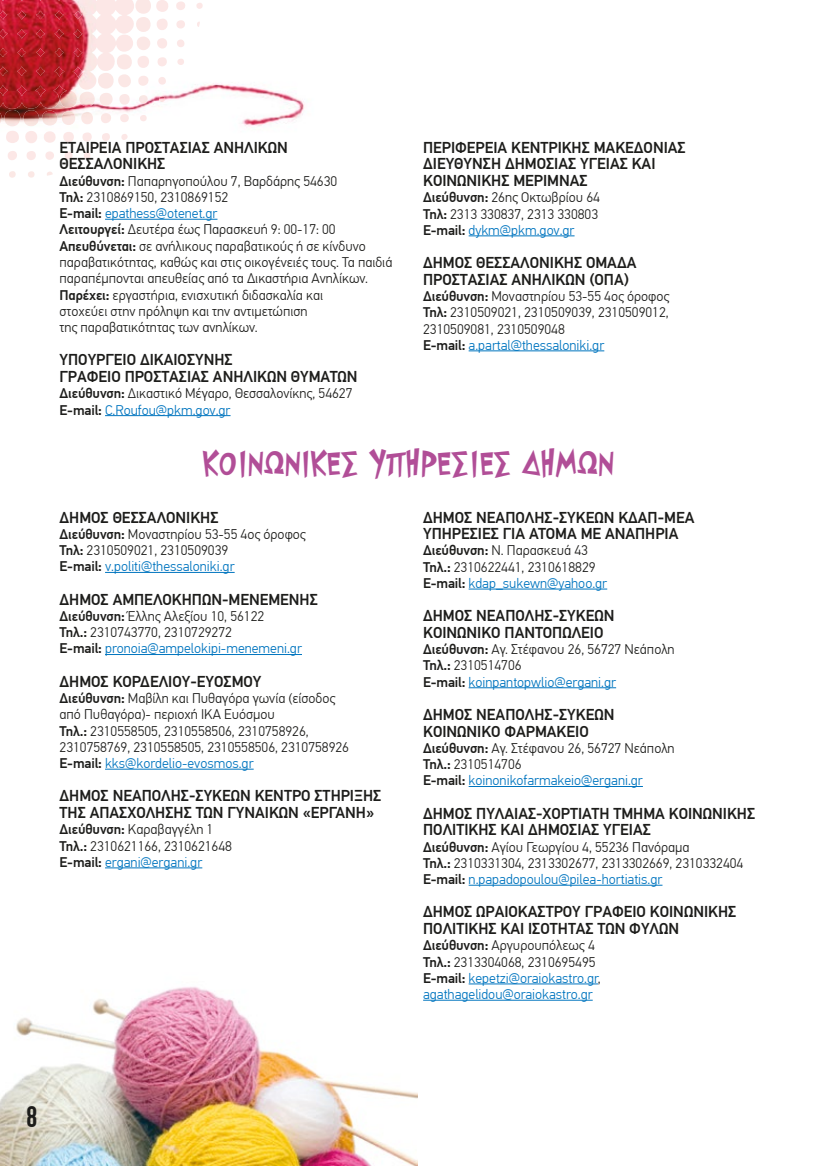
<style>
.page{position:relative;width:819px;height:1166px;background:#fff}
.page>*{position:absolute;margin:0;border:0;box-sizing:border-box;transform-origin:0 0}
.small_section{font:700 36.75px "HN Cosmonut";letter-spacing:-.01em;color:#b14e97}
.t1{font:500 29.75px "PF Din Text Comp Pro";color:#1d1d1b}
.τίτλος_κέντρου{font:500 15.75px/16.6px "PF Din Text Pro";color:#1d1d1b}
.Πληροφορίες{font:300 14px/16.3px "PF Din Text Pro";color:#1d1d1b}
.Πληροφορίες-2{font:300 14px/16.3px "PF Din Text Pro";color:#0075bf}
.s1{font-weight:500}
.s2{font-weight:500;color:#1d1d1b}
.s3{color:#1d1d1b}
</style>
<div class="page">
<img style="left:0;top:987px;width:417px;height:179px">
<svg style="left:9px;top:171px;width:7px;height:7px"></svg>
<svg style="left:28px;top:171px;width:7px;height:7px"></svg>
<svg style="left:47px;top:172px;width:6px;height:4px"></svg>
<img style="left:0;top:36px;width:304px;height:120px">
<img style="left:0;top:0;width:138px;height:109px">
<img style="left:135px;top:0;width:16px;height:14px">
<img style="left:156px;top:0;width:12px;height:12px">
<svg style="left:176px;top:1px;width:9px;height:9px"></svg>
<svg style="left:196px;top:3px;width:7px;height:6px"></svg>
<img style="left:133px;top:17px;width:18px;height:15px">
<img style="left:157px;top:19px;width:11px;height:11px">
<svg style="left:176px;top:20px;width:9px;height:9px"></svg>
<svg style="left:197px;top:22px;width:3px;height:5px"></svg>
<img style="left:133px;top:37px;width:17px;height:13px">
<img style="left:154px;top:38px;width:15px;height:11px">
<svg style="left:175px;top:39px;width:11px;height:8px"></svg>
<img style="left:117px;top:54px;width:18px;height:15px">
<img style="left:135px;top:56px;width:14px;height:12px">
<svg style="left:157px;top:57px;width:10px;height:9px"></svg>
<svg style="left:177px;top:59px;width:7px;height:6px"></svg>
<img style="left:98px;top:73px;width:18px;height:16px">
<img style="left:115px;top:74px;width:19px;height:13px">
<svg style="left:138px;top:76px;width:11px;height:10px"></svg>
<svg style="left:157px;top:77px;width:11px;height:8px"></svg>
<img style="left:79px;top:92px;width:16px;height:15px">
<img style="left:97px;top:93px;width:17px;height:13px">
<svg style="left:117px;top:94px;width:13px;height:11px"></svg>
<svg style="left:139px;top:95px;width:9px;height:8px"></svg>
<svg style="left:159px;top:96px;width:6px;height:6px"></svg>
<img style="left:1px;top:110px;width:20px;height:16px">
<img style="left:21px;top:110px;width:18px;height:16px">
<img style="left:42px;top:111px;width:15px;height:15px">
<img style="left:59px;top:111px;width:36px;height:14px">
<svg style="left:100px;top:113px;width:12px;height:10px"></svg>
<svg style="left:120px;top:114px;width:9px;height:8px"></svg>
<svg style="left:140px;top:115px;width:7px;height:6px"></svg>
<svg style="left:0;top:131px;width:2px;height:12px"></svg>
<img style="left:5px;top:131px;width:34px;height:12px">
<img style="left:43px;top:131px;width:14px;height:12px">
<svg style="left:63px;top:132px;width:11px;height:10px"></svg>
<svg style="left:82px;top:132px;width:10px;height:10px"></svg>
<svg style="left:102px;top:133px;width:8px;height:8px"></svg>
<svg style="left:121px;top:134px;width:9px;height:6px"></svg>
<svg style="left:8px;top:151px;width:9px;height:9px"></svg>
<svg style="left:27px;top:151px;width:9px;height:9px"></svg>
<svg style="left:45px;top:151px;width:9px;height:9px"></svg>
<svg style="left:65px;top:152px;width:8px;height:8px"></svg>
<svg style="left:84px;top:152px;width:7px;height:7px"></svg>
<hr style="left:105px;top:219px;width:112px;height:1px;background:#0075bf">
<hr style="left:105px;top:415px;width:125px;height:1px;background:#0075bf">
<hr style="left:468px;top:235px;width:106px;height:1px;background:#0075bf">
<hr style="left:468px;top:350px;width:136px;height:1px;background:#0075bf">
<hr style="left:105px;top:572px;width:130px;height:1px;background:#0075bf">
<hr style="left:105px;top:654px;width:197px;height:1px;background:#0075bf">
<hr style="left:105px;top:769px;width:149px;height:1px;background:#0075bf">
<hr style="left:105px;top:867px;width:97px;height:1px;background:#0075bf">
<hr style="left:468px;top:589px;width:139px;height:1px;background:#0075bf">
<hr style="left:468px;top:687px;width:148px;height:1px;background:#0075bf">
<hr style="left:468px;top:786px;width:175px;height:1px;background:#0075bf">
<hr style="left:468px;top:885px;width:194px;height:1px;background:#0075bf">
<hr style="left:468px;top:983px;width:130px;height:1px;background:#0075bf">
<hr style="left:423px;top:1000px;width:169px;height:1px;background:#0075bf">
<p class="τίτλος_κέντρου" style="left:60px;top:139px;width:230px">ΕΤΑΙΡΕΙΑ ΠΡΟΣΤΑΣΙΑΣ ΑΝΗΛΙΚΩΝ<br>ΘΕΣΣΑΛΟΝΙΚΗΣ</p>
<p class="Πληροφορίες" style="left:60px;top:173px;width:279px"><span class="s1">Διεύθυνση:</span> Παπαρηγοπούλου 7, Βαρδάρης 54630</p>
<p class="Πληροφορίες" style="left:60px;top:189px;width:170px"><span class="s1">Τηλ:</span> 2310869150, 2310869152</p>
<p class="Πληροφορίες-2" style="left:60px;top:205px;width:159px"><span class="s2">E-mail:</span> epathess@otenet.gr</p>
<p class="Πληροφορίες" style="left:60px;top:222px;width:278px"><span class="s1">Λειτουργεί:</span> Δευτέρα έως Παρασκευή 9: 00-17: 00</p>
<p class="Πληροφορίες" style="left:60px;top:238px;width:334px"><span class="s1">Απευθύνεται:</span> σε ανήλικους παραβατικούς ή σε κίνδυνο παραβατικότητας, καθώς και στις οικογένειές τους. Τα παιδιά παραπέμπονται απευθείας από τα Δικαστήρια Ανηλίκων.</p>
<p class="Πληροφορίες" style="left:60px;top:287px;width:265px"><span class="s1">Παρέχει:</span> εργαστήρια, ενισχυτική διδασκαλία και στοχεύει στην πρόληψη και την αντιμετώπιση της παραβατικότητας των ανηλίκων.</p>
<p class="τίτλος_κέντρου" style="left:60px;top:352px;width:299px">ΥΠΟΥΡΓΕΙΟ ΔΙΚΑΙΟΣΥΝΗΣ<br>ΓΡΑΦΕΙΟ ΠΡΟΣΤΑΣΙΑΣ ΑΝΗΛΙΚΩΝ ΘΥΜΑΤΩΝ</p>
<p class="Πληροφορίες" style="left:60px;top:385px;width:294px"><span class="s1">Διεύθυνση:</span> Δικαστικό Μέγαρο, Θεσσαλονίκης, 54627</p>
<p class="Πληροφορίες-2" style="left:60px;top:402px;width:172px"><span class="s2">E-mail:</span> C.Roufou@pkm.gov.gr</p>
<p class="τίτλος_κέντρου" style="left:423px;top:139px;width:264px">ΠΕΡΙΦΕΡΕΙΑ ΚΕΝΤΡΙΚΗΣ ΜΑΚΕΔΟΝΙΑΣ<br>ΔΙΕΥΘΥΝΣΗ ΔΗΜΟΣΙΑΣ ΥΓΕΙΑΣ ΚΑΙ<br>ΚΟΙΝΩΝΙΚΗΣ ΜΕΡΙΜΝΑΣ</p>
<p class="Πληροφορίες" style="left:423px;top:189px;width:178px"><span class="s1">Διεύθυνση:</span> 26ης Οκτωβρίου 64</p>
<p class="Πληροφορίες" style="left:423px;top:206px;width:176px"><span class="s1">Τηλ:</span> 2313 330837, 2313 330803</p>
<p class="Πληροφορίες-2" style="left:423px;top:222px;width:153px"><span class="s2">E-mail:</span> dykm@pkm.gov.gr</p>
<p class="τίτλος_κέντρου" style="left:423px;top:255px;width:215px">ΔΗΜΟΣ ΘΕΣΣΑΛΟΝΙΚΗΣ ΟΜΑΔΑ<br>ΠΡΟΣΤΑΣΙΑΣ ΑΝΗΛΙΚΩΝ (ΟΠΑ)</p>
<p class="Πληροφορίες" style="left:423px;top:288px;width:248px"><span class="s1">Διεύθυνση:</span> Μοναστηρίου 53-55 4ος όροφος</p>
<p class="Πληροφορίες" style="left:423px;top:304px;width:247px"><span class="s1">Τηλ:</span> 2310509021, 2310509039, 2310509012,<br>2310509081, 2310509048</p>
<p class="Πληροφορίες-2" style="left:423px;top:337px;width:183px"><span class="s2">E-mail:</span> a.partal@thessaloniki.gr</p>
<p class="small_section" style="left:202px;top:443px;width:413px">ΚΟΙΝΩΝΙΚΈΣ ΥΠΗΡΕΣΊ ΕΣ ΔΉΜΩΝ</p>
<p class="τίτλος_κέντρου" style="left:60px;top:509px;width:160px">ΔΗΜΟΣ ΘΕΣΣΑΛΟΝΙΚΗΣ</p>
<p class="Πληροφορίες" style="left:60px;top:526px;width:248px"><span class="s1">Διεύθυνση:</span> Μοναστηρίου 53-55 4ος όροφος</p>
<p class="Πληροφορίες" style="left:60px;top:542px;width:170px"><span class="s1">Τηλ:</span> 2310509021, 2310509039</p>
<p class="Πληροφορίες-2" style="left:60px;top:559px;width:176px"><span class="s2">E-mail:</span> v.politi@thessaloniki.gr</p>
<p class="τίτλος_κέντρου" style="left:60px;top:591px;width:260px">ΔΗΜΟΣ ΑΜΠΕΛΟΚΗΠΩΝ-ΜΕΝΕΜΕΝΗΣ</p>
<p class="Πληροφορίες" style="left:60px;top:608px;width:206px"><span class="s1">Διεύθυνση:</span> Έλλης Αλεξίου 10, 56122</p>
<p class="Πληροφορίες" style="left:60px;top:624px;width:174px"><span class="s1">Τηλ.:</span> 2310743770, 2310729272</p>
<p class="Πληροφορίες-2" style="left:60px;top:641px;width:244px"><span class="s2">E-mail:</span> pronoia@ampelokipi-menemeni.gr</p>
<p class="τίτλος_κέντρου" style="left:60px;top:673px;width:203px">ΔΗΜΟΣ ΚΟΡΔΕΛΙΟΥ-ΕΥΟΣΜΟΥ</p>
<p class="Πληροφορίες" style="left:60px;top:690px;width:277px"><span class="s1">Διεύθυνση:</span> Μαβίλη και Πυθαγόρα γωνία (είσοδος από Πυθαγόρα)- περιοχή ΙΚΑ Ευόσμου</p>
<p class="Πληροφορίες" style="left:60px;top:723px;width:291px"><span class="s1">Τηλ.:</span> 2310558505, 2310558506, 2310758926,<br>2310758769, 2310558505, 2310558506, 2310758926</p>
<p class="Πληροφορίες-2" style="left:60px;top:755px;width:195px"><span class="s2">E-mail:</span> kks@kordelio-evosmos.gr</p>
<p class="τίτλος_κέντρου" style="left:60px;top:788px;width:323px">ΔΗΜΟΣ ΝΕΑΠΟΛΗΣ-ΣΥΚΕΩΝ ΚΕΝΤΡΟ ΣΤΗΡΙΞΗΣ<br>ΤΗΣ ΑΠΑΣΧΟΛΗΣΗΣ ΤΩΝ ΓΥΝΑΙΚΩΝ «ΕΡΓΑΝΗ»</p>
<p class="Πληροφορίες" style="left:60px;top:821px;width:155px"><span class="s1">Διεύθυνση:</span> Καραβαγγέλη 1</p>
<p class="Πληροφορίες" style="left:60px;top:838px;width:174px"><span class="s1">Τηλ.:</span> 2310621166, 2310621648</p>
<p class="Πληροφορίες-2" style="left:60px;top:854px;width:144px"><span class="s2">E-mail:</span> ergani@ergani.gr</p>
<p class="τίτλος_κέντρου" style="left:423px;top:509px;width:273px">ΔΗΜΟΣ ΝΕΑΠΟΛΗΣ-ΣΥΚΕΩΝ ΚΔΑΠ-ΜΕΑ<br>ΥΠΗΡΕΣΙΕΣ ΓΙΑ ΑΤΟΜΑ ΜΕ ΑΝΑΠΗΡΙΑ</p>
<p class="Πληροφορίες" style="left:423px;top:543px;width:166px"><span class="s1">Διεύθυνση:</span> Ν. Παρασκευά 43</p>
<p class="Πληροφορίες" style="left:423px;top:559px;width:174px"><span class="s1">Τηλ.:</span> 2310622441, 2310618829</p>
<p class="Πληροφορίες-2" style="left:423px;top:575px;width:186px"><span class="s2">E-mail:</span> kdap_sukewn@yahoo.gr</p>
<p class="τίτλος_κέντρου" style="left:423px;top:608px;width:193px">ΔΗΜΟΣ ΝΕΑΠΟΛΗΣ-ΣΥΚΕΩΝ<br>ΚΟΙΝΩΝΙΚΟ ΠΑΝΤΟΠΩΛΕΙΟ</p>
<p class="Πληροφορίες" style="left:423px;top:641px;width:253px"><span class="s1">Διεύθυνση:</span> Αγ. Στέφανου 26, 56727 Νεάπολη</p>
<p class="Πληροφορίες" style="left:423px;top:658px;width:100px"><span class="s1">Τηλ.:</span> 2310514706</p>
<p class="Πληροφορίες-2" style="left:423px;top:674px;width:194px"><span class="s2">E-mail:</span> koinpantopwlio@ergani.gr</p>
<p class="τίτλος_κέντρου" style="left:423px;top:706px;width:193px">ΔΗΜΟΣ ΝΕΑΠΟΛΗΣ-ΣΥΚΕΩΝ<br>ΚΟΙΝΩΝΙΚΟ ΦΑΡΜΑΚΕΙΟ</p>
<p class="Πληροφορίες" style="left:423px;top:740px;width:253px"><span class="s1">Διεύθυνση:</span> Αγ. Στέφανου 26, 56727 Νεάπολη</p>
<p class="Πληροφορίες" style="left:423px;top:756px;width:100px"><span class="s1">Τηλ.:</span> 2310514706</p>
<p class="Πληροφορίες-2" style="left:423px;top:773px;width:221px"><span class="s2">E-mail:</span> koinonikofarmakeio@ergani.gr</p>
<p class="τίτλος_κέντρου" style="left:423px;top:805px;width:333px">ΔΗΜΟΣ ΠΥΛΑΙΑΣ-ΧΟΡΤΙΑΤΗ ΤΜΗΜΑ ΚΟΙΝΩΝΙΚΗΣ<br>ΠΟΛΙΤΙΚΗΣ ΚΑΙ ΔΗΜΟΣΙΑΣ ΥΓΕΙΑΣ</p>
<p class="Πληροφορίες" style="left:423px;top:839px;width:268px"><span class="s1">Διεύθυνση:</span> Αγίου Γεωργίου 4, 55236 Πανόραμα</p>
<p class="Πληροφορίες" style="left:423px;top:855px;width:322px"><span class="s1">Τηλ.:</span> 2310331304, 2313302677, 2313302669, 2310332404</p>
<p class="Πληροφορίες-2" style="left:423px;top:871px;width:241px"><span class="s2">E-mail:</span> n.papadopoulou@pilea-hortiatis.gr</p>
<p class="τίτλος_κέντρου" style="left:423px;top:904px;width:314px">ΔΗΜΟΣ ΩΡΑΙΟΚΑΣΤΡΟΥ ΓΡΑΦΕΙΟ ΚΟΙΝΩΝΙΚΗΣ<br>ΠΟΛΙΤΙΚΗΣ ΚΑΙ ΙΣΟΤΗΤΑΣ ΤΩΝ ΦΥΛΩΝ</p>
<p class="Πληροφορίες" style="left:423px;top:937px;width:173px"><span class="s1">Διεύθυνση:</span> Αργυρουπόλεως 4</p>
<p class="Πληροφορίες" style="left:423px;top:954px;width:174px"><span class="s1">Τηλ.:</span> 2313304068, 2310695495</p>
<p class="Πληροφορίες-2" style="left:423px;top:970px;width:179px"><span class="s2">E-mail:</span> kepetzi@oraiokastro.gr<span class="s3">, </span>agathagelidou@oraiokastro.gr</p>
<h2 class="t1" style="left:26px;top:1099px;width:14px">8</h2>
</div>
